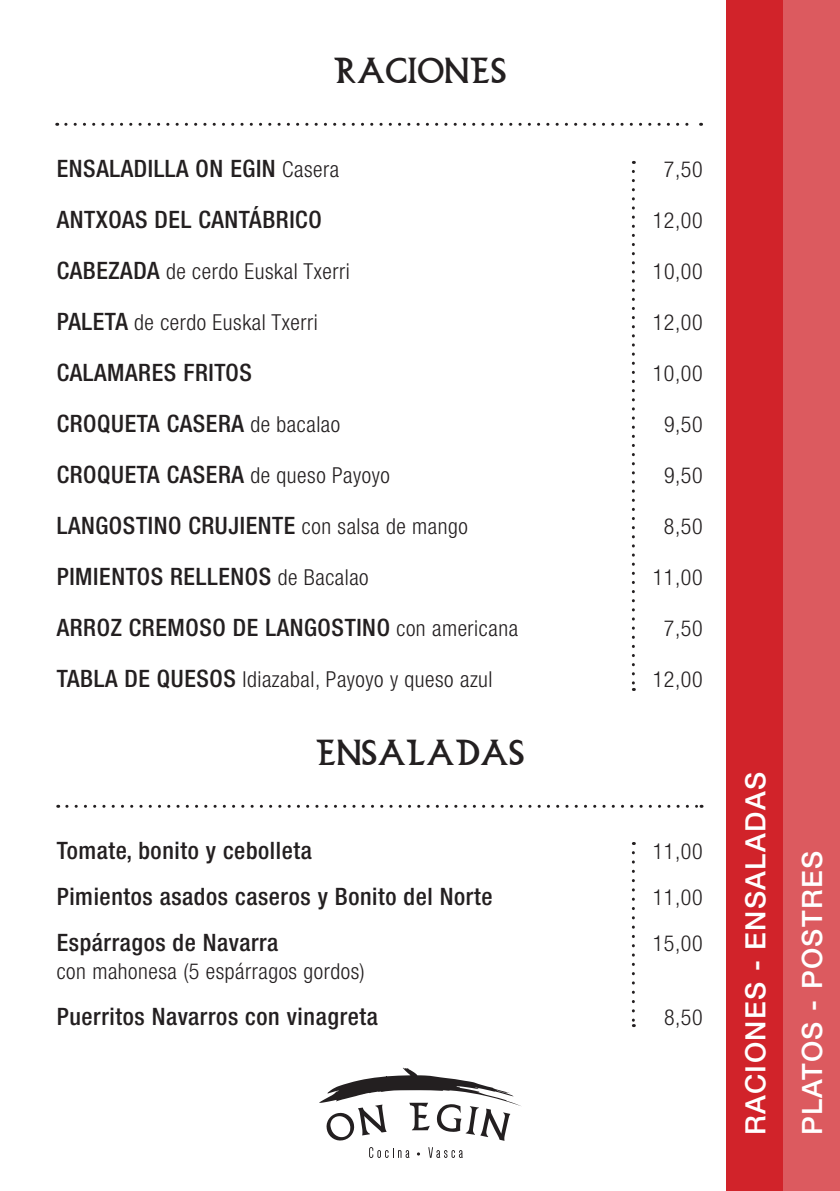
<style>
.page{position:relative;width:840px;height:1191px;background:#fff}
.page>*{position:absolute;margin:0;border:0;box-sizing:border-box;transform-origin:0 0}
.t1{font:36px "Bilbao";color:#231f20}
.t2{font:500 28px "Helvetica Neue LT Std";letter-spacing:.05em;color:#fff}
.t3{font:500 condensed 24px "Helvetica Neue LT Std";letter-spacing:.025em;color:#231f20}
.t4{font:300 condensed 22px "Helvetica Neue LT Std";letter-spacing:.025em;color:#231f20}
.s1{font-weight:300;font-size:22px}
.s2{font-weight:500;font-size:24px}
</style>
<div class="page">
<div style="left:726px;top:0;width:56px;height:1191px;background:#d1232a"></div>
<svg style="left:631px;top:171px;width:3px;height:520px"></svg>
<svg style="left:631px;top:852px;width:3px;height:175px"></svg>
<svg style="left:67px;top:805px;width:634px;height:3px"></svg>
<svg style="left:66px;top:123px;width:635px;height:3px"></svg>
<svg style="left:369px;top:1147px;width:40px;height:11px"></svg>
<svg style="left:428px;top:1147px;width:34px;height:11px"></svg>
<svg style="left:319px;top:1067px;width:202px;height:74px"></svg>
<div style="left:782px;top:0;width:57px;height:1191px;background:#dc5a5f"></div>
<p class="t1" style="left:333px;top:54px;width:174px">RACIONES</p>
<p class="t3" style="left:57px;top:154px;width:284px">ENSALADILLA ON EGIN <span class="s1">Casera</span></p>
<p class="t4" style="left:663px;top:156px;width:40px">7,50</p>
<p class="t3" style="left:57px;top:205px;width:266px">ANTXOAS DEL CANTÁBRICO</p>
<p class="t4" style="left:652px;top:207px;width:51px">12,00</p>
<p class="t4" style="left:57px;top:258px;width:294px"><span class="s2">CABEZADA</span> de cerdo Euskal Txerri</p>
<p class="t4" style="left:652px;top:258px;width:51px">10,00</p>
<p class="t4" style="left:57px;top:309px;width:262px"><span class="s2">PALETA</span> de cerdo Euskal Txerri</p>
<p class="t4" style="left:652px;top:309px;width:51px">12,00</p>
<p class="t3" style="left:57px;top:358px;width:196px">CALAMARES FRITOS</p>
<p class="t4" style="left:652px;top:360px;width:51px">10,00</p>
<p class="t3" style="left:57px;top:409px;width:285px">CROQUETA CASERA <span class="s1">de bacalao</span></p>
<p class="t4" style="left:663px;top:411px;width:40px">9,50</p>
<p class="t3" style="left:57px;top:460px;width:334px">CROQUETA CASERA <span class="s1">de queso Payoyo</span></p>
<p class="t4" style="left:663px;top:462px;width:40px">9,50</p>
<p class="t3" style="left:57px;top:511px;width:412px">LANGOSTINO CRUJIENTE <span class="s1">con salsa de mango</span></p>
<p class="t4" style="left:663px;top:513px;width:40px">8,50</p>
<p class="t3" style="left:57px;top:562px;width:313px">PIMIENTOS RELLENOS <span class="s1">de Bacalao</span></p>
<p class="t4" style="left:652px;top:564px;width:51px">11,00</p>
<p class="t3" style="left:57px;top:613px;width:462px">ARROZ CREMOSO DE LANGOSTINO <span class="s1">con americana</span></p>
<p class="t4" style="left:663px;top:615px;width:40px">7,50</p>
<p class="t4" style="left:57px;top:666px;width:437px"><span class="s2">TABLA DE QUESOS</span> Idiazabal, Payoyo y queso azul</p>
<p class="t4" style="left:652px;top:666px;width:51px">12,00</p>
<p class="t1" style="left:315px;top:736px;width:211px">ENSALADAS</p>
<p class="t3" style="left:57px;top:836px;width:256px">Tomate, bonito y cebolleta</p>
<p class="t4" style="left:652px;top:838px;width:51px">11,00</p>
<p class="t3" style="left:57px;top:882px;width:437px">Pimientos asados caseros y Bonito del Norte</p>
<p class="t4" style="left:652px;top:884px;width:51px">11,00</p>
<p class="t3" style="left:57px;top:928px;width:223px">Espárragos de Navarra</p>
<p class="t4" style="left:652px;top:930px;width:51px">15,00</p>
<p class="t4" style="left:57px;top:958px;width:309px">con mahonesa (5 espárragos gordos)</p>
<p class="t3" style="left:57px;top:1002px;width:322px">Puerritos Navarros con vinagreta</p>
<p class="t4" style="left:663px;top:1004px;width:40px">8,50</p>
<p class="t2" style="left:738px;top:1135px;width:365px;rotate:-90deg">RACIONES - ENSALADAS</p>
<p class="t2" style="left:795px;top:1135px;width:286px;rotate:-90deg">PLATOS - POSTRES</p>
</div>
